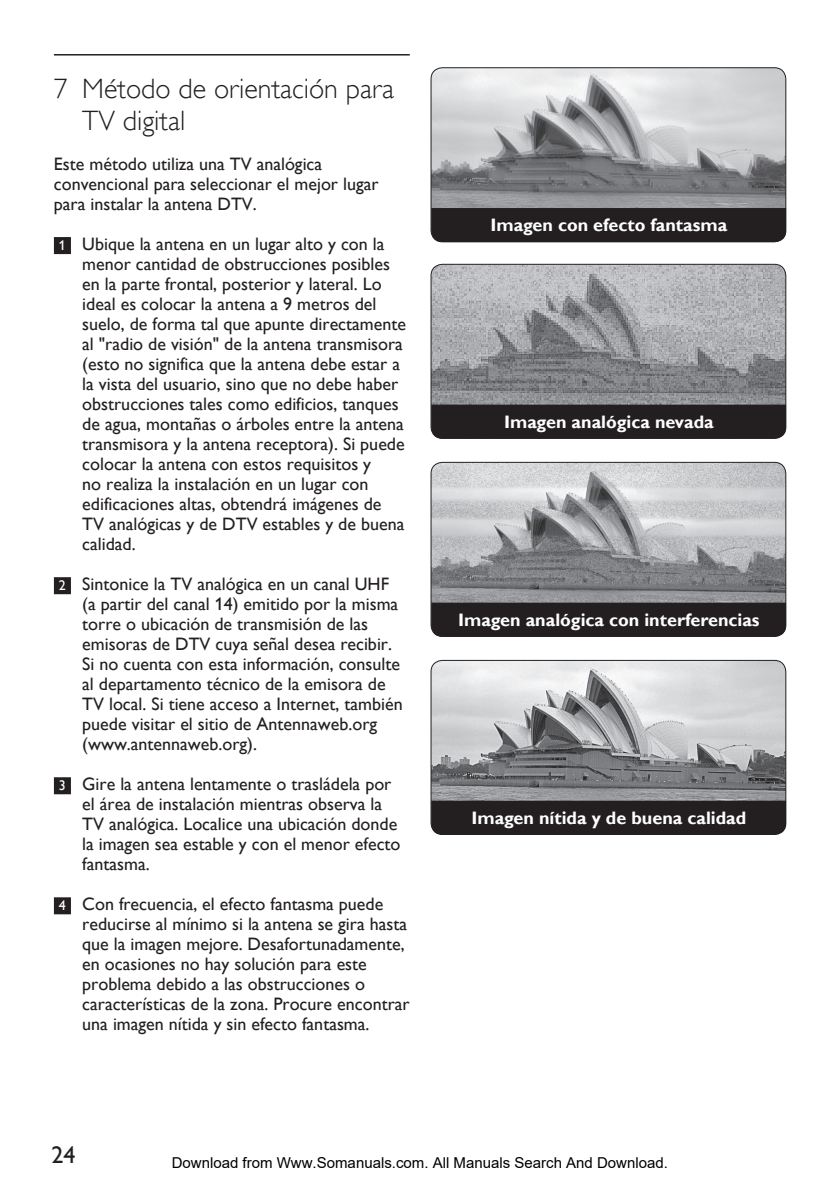
<style>
.page{position:relative;width:840px;height:1191px;background:#fff}
.page>*{position:absolute;margin:0;border:0;box-sizing:border-box;transform-origin:0 0}
.t1{font:28px/32px "Gill Sans Alt One WGL Light";color:#231f20}
.t2{font:24px "Gill Sans Alt One WGL";color:#231f20}
.t3{font:18px/20px "Gill Sans Alt One WGL";color:#231f20}
.t4{font:700 18px "Gill Sans Alt One WGL";color:#fff}
.t5{font:15px "Arial";color:#000}
.s1{font-size:14px;color:#fff}
</style>
<div class="page">
<hr style="left:54px;top:54px;width:355px;height:2px;background:#231f20">
<div style="left:55px;top:238px;width:15px;height:15px;background:#231f20"></div>
<div style="left:54px;top:237px;width:17px;height:17px;border:2px solid #231f20"></div>
<div style="left:55px;top:578px;width:15px;height:15px;background:#231f20"></div>
<div style="left:54px;top:577px;width:17px;height:17px;border:2px solid #231f20"></div>
<div style="left:55px;top:778px;width:15px;height:15px;background:#231f20"></div>
<div style="left:54px;top:777px;width:17px;height:17px;border:2px solid #231f20"></div>
<div style="left:55px;top:898px;width:15px;height:15px;background:#231f20"></div>
<div style="left:54px;top:897px;width:17px;height:17px;border:2px solid #231f20"></div>
<img style="left:431px;top:68px;width:354px;height:174px;border-radius:11px">
<div style="left:430px;top:67px;width:355px;height:175px;border:1px solid #231f20;border-radius:11px"></div>
<div style="left:431px;top:208px;width:354px;height:34px;background:#231f20"></div>
<img style="left:431px;top:264px;width:354px;height:174px;border-radius:11px">
<div style="left:430px;top:264px;width:355px;height:174px;border:1px solid #231f20;border-radius:11px"></div>
<div style="left:431px;top:404px;width:354px;height:34px;background:#231f20"></div>
<img style="left:431px;top:462px;width:354px;height:174px;border-radius:11px">
<div style="left:430px;top:462px;width:355px;height:174px;border:1px solid #231f20;border-radius:11px"></div>
<div style="left:431px;top:602px;width:354px;height:34px;background:#231f20"></div>
<img style="left:431px;top:660px;width:354px;height:174px;border-radius:11px">
<div style="left:430px;top:660px;width:355px;height:174px;border:1px solid #231f20;border-radius:11px"></div>
<div style="left:431px;top:800px;width:354px;height:34px;background:#231f20"></div>
<h1 class="t1" style="left:82px;top:73px;width:313px;text-indent:-28px">7 Método de orientación para<br>TV digital</h1>
<p class="t3" style="left:54px;top:154px;width:326px">Este método utiliza una TV analógica convencional para seleccionar el mejor lugar para instalar la antena DTV.</p>
<p class="t3" style="left:82px;top:234px;width:325px;text-indent:-23px"><span class="s1">1</span> Ubique la antena en un lugar alto y con la menor cantidad de obstrucciones posibles en la parte frontal, posterior y lateral. Lo ideal es colocar la antena a 9 metros del suelo, de forma tal que apunte directamente al "radio de visión" de la antena transmisora (esto no significa que la antena debe estar a la vista del usuario, sino que no debe haber obstrucciones tales como edificios, tanques de agua, montañas o árboles entre la antena transmisora y la antena receptora). Si puede colocar la antena con estos requisitos y<br>no realiza la instalación en un lugar con edificaciones altas, obtendrá imágenes de TV analógicas y de DTV estables y de buena calidad.</p>
<p class="t3" style="left:82px;top:574px;width:322px;text-indent:-23px"><span class="s1">2</span> Sintonice la TV analógica en un canal UHF (a partir del canal 14) emitido por la misma torre o ubicación de transmisión de las emisoras de DTV cuya señal desea recibir.<br>Si no cuenta con esta información, consulte al departamento técnico de la emisora de TV local. Si tiene acceso a Internet, también puede visitar el sitio de Antennaweb.org (www.antennaweb.org).</p>
<p class="t3" style="left:82px;top:774px;width:319px;text-indent:-23px"><span class="s1">3</span> Gire la antena lentamente o trasládela por el área de instalación mientras observa la TV analógica. Localice una ubicación donde la imagen sea estable y con el menor efecto fantasma.</p>
<p class="t3" style="left:82px;top:894px;width:329px;text-indent:-23px"><span class="s1">4</span> Con frecuencia, el efecto fantasma puede reducirse al mínimo si la antena se gira hasta que la imagen mejore. Desafortunadamente, en ocasiones no hay solución para este problema debido a las obstrucciones o características de la zona. Procure encontrar una imagen nítida y sin efecto fantasma.</p>
<p class="t4" style="left:490px;top:213px;width:238px">Imagen con efecto fantasma</p>
<p class="t4" style="left:504px;top:410px;width:211px">Imagen analógica nevada</p>
<p class="t4" style="left:458px;top:607px;width:303px">Imagen analógica con interferencias</p>
<p class="t4" style="left:471px;top:805px;width:276px">Imagen nítida y de buena calidad</p>
<h2 class="t2" style="left:52px;top:1138px;width:25px">24</h2>
<p class="t5" style="left:172px;top:1154px;width:497px">Download from Www.Somanuals.com. All Manuals Search And Download.</p>
</div>
